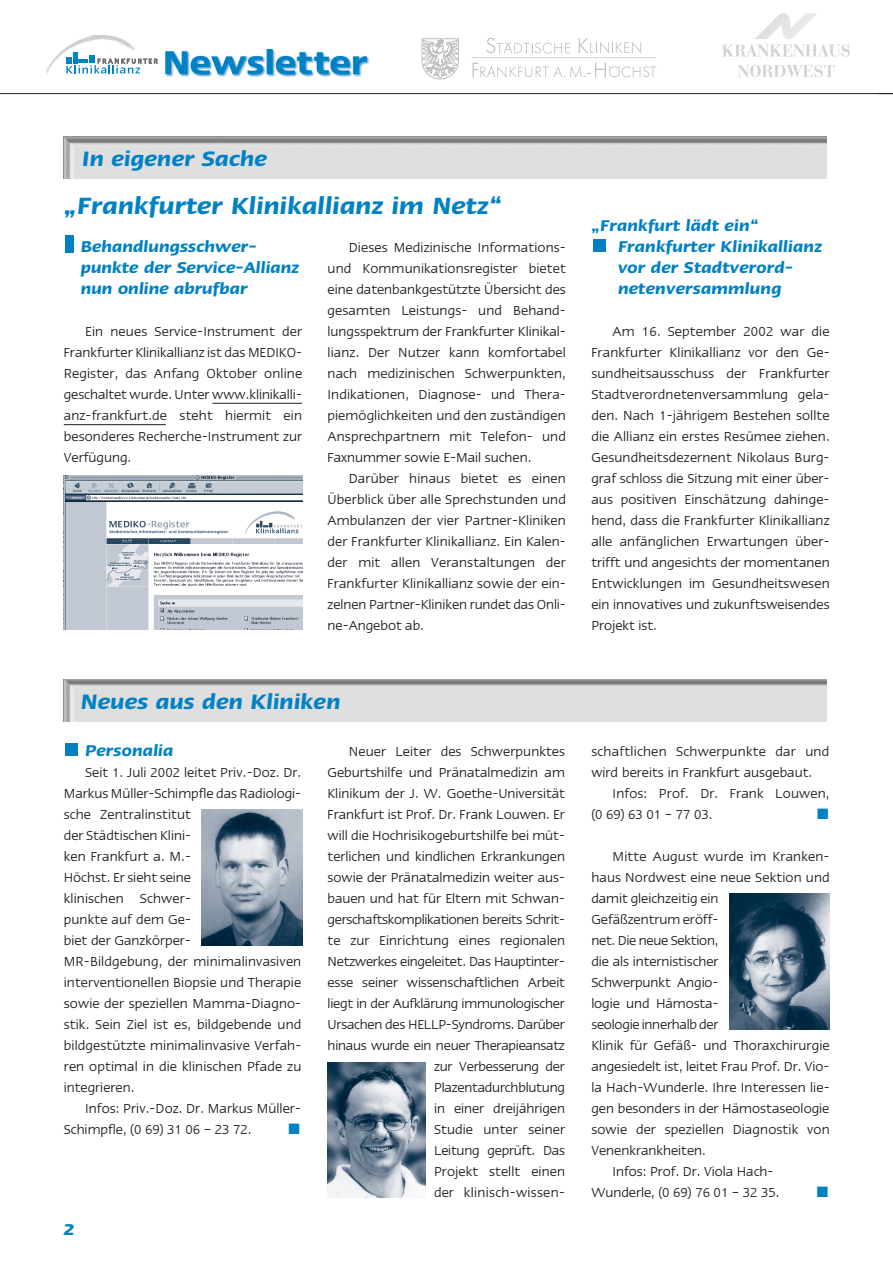
<style>
.page{position:relative;width:893px;height:1262px;background:#fff}
.page>*{position:absolute;margin:0;border:0;box-sizing:border-box;transform-origin:0 0}
.t1{font:italic 600 27px "Linotype Ergo";color:#0081c4}
.t2{font:italic 600 24px "Linotype Ergo";color:#0081c4}
.t3{font:italic 600 18px/21px "Linotype Ergo";color:#0081c4}
.t4{font:italic 700 18px "Linotype Ergo";color:#0081c4}
.t5{font:15px/21px "Linotype Ergo";color:#231f20}
.t6{font:15px "Zapf Dingbats";color:#0081c4}
</style>
<div class="page">
<div style="left:65px;top:743px;width:13px;height:13px;background:#0081c4"></div>
<div style="left:65px;top:235px;width:9px;height:17px;background:#0081c4"></div>
<hr style="left:0;top:93px;width:892px;height:1px;background:#231f20">
<div style="left:593px;top:239px;width:12px;height:13px;background:#0081c4"></div>
<img style="left:201px;top:810px;width:101px;height:135px">
<img style="left:327px;top:1062px;width:98px;height:135px">
<img style="left:64px;top:679px;width:762px;height:42px">
<svg style="left:134px;top:58px;width:23px;height:16px"></svg>
<img style="left:46px;top:35px;width:88px;height:39px">
<img style="left:165px;top:49px;width:205px;height:28px">
<svg style="left:755px;top:13px;width:62px;height:26px"></svg>
<img style="left:722px;top:44px;width:128px;height:34px">
<svg style="left:578px;top:38px;width:63px;height:15px"></svg>
<svg style="left:421px;top:38px;width:38px;height:41px"></svg>
<svg style="left:486px;top:38px;width:84px;height:16px"></svg>
<svg style="left:472px;top:63px;width:184px;height:14px"></svg>
<hr style="left:471px;top:57px;width:185px;height:1px;background:#d1d3d4">
<img style="left:64px;top:475px;width:238px;height:154px">
<img style="left:729px;top:894px;width:100px;height:135px">
<hr style="left:212px;top:403px;width:90px;height:1px;background:#231f20">
<hr style="left:64px;top:424px;width:102px;height:1px;background:#231f20">
<h2 class="t2" style="left:82px;top:150px;width:186px">In eigener Sache</h2>
<h1 class="t1" style="left:64px;top:196px;width:440px">„Frankfurter Klinikallianz im Netz“</h1>
<p class="t3" style="left:81px;top:238px;width:220px">Behandlungsschwer&shy;punkte der Service-Allianz nun online abrufbar</p>
<p class="t5" style="left:64px;top:322px;width:240px;text-align:justify;text-indent:21px">Ein neues Service-Instrument der Frankfurter Klinikallianz ist das MEDIKO-Register, das Anfang Oktober online geschaltet wurde. Unter www.klinikalli&shy;anz-frankfurt.de steht hiermit ein besonderes Recherche-Instrument zur Verfügung.</p>
<p class="t5" style="left:327px;top:238px;width:240px;text-align:justify;text-indent:21px">Dieses Medizinische Informations&shy;und Kommunikationsregister bietet eine datenbankgestützte Übersicht des gesamten Leistungs- und Behand&shy;lungsspektrum der Frankfurter Klinikal&shy;lianz. Der Nutzer kann komfortabel nach medizinischen Schwerpunkten, Indikationen, Diagnose- und Thera&shy;piemöglichkeiten und den zuständigen Ansprechpartnern mit Telefon- und Faxnummer sowie E-Mail suchen.</p>
<p class="t5" style="left:327px;top:469px;width:240px;text-align:justify;text-indent:21px">Darüber hinaus bietet es einen Überblick über alle Sprechstunden und Ambulanzen der vier Partner-Kliniken der Frankfurter Klinikallianz. Ein Kalen&shy;der mit allen Veranstaltungen der Frankfurter Klinikallianz sowie der ein&shy;zelnen Partner-Kliniken rundet das Onli&shy;ne-Angebot ab.</p>
<h2 class="t2" style="left:81px;top:693px;width:261px">Neues aus den Kliniken</h2>
<p class="t3" style="left:85px;top:742px;width:90px">Personalia</p>
<p class="t5" style="left:64px;top:763px;width:239px;text-indent:21px">Seit 1. Juli 2002 leitet Priv.-Doz. Dr.<br>Markus Müller-Schimpfle das Radiologi&shy;sche Zentralinstitut<br>der Städtischen Klini-<br>ken Frankfurt a. M.-<br>Höchst. Er sieht seine<br>klinischen Schwer-<br>punkte auf dem Ge-<br>biet der Ganzkörper-<br>MR-Bildgebung, der minimalinvasiven interventionellen Biopsie und Therapie sowie der speziellen Mamma-Diagno&shy;stik. Sein Ziel ist es, bildgebende und bildgestützte minimalinvasive Verfah&shy;ren optimal in die klinischen Pfade zu integrieren.</p>
<p class="t5" style="left:64px;top:1099px;width:239px;text-indent:21px">Infos: Priv.-Doz. Dr. Markus Müller-<br>Schimpfle, (0 69) 31 06 – 23 72.</p>
<p class="t6" style="left:288px;top:1122px;width:13px">■</p>
<p class="t4" style="left:64px;top:1223px;width:12px">2</p>
<p class="t5" style="left:327px;top:742px;width:239px;text-align:right">Neuer Leiter des Schwerpunktes Geburtshilfe und Pränatalmedizin am Klinikum der J. W. Goethe-Universität Frankfurt ist Prof. Dr. Frank Louwen. Er will die Hochrisikogeburtshilfe bei müt&shy;terlichen und kindlichen Erkrankungen sowie der Pränatalmedizin weiter aus&shy;bauen und hat für Eltern mit Schwan&shy;gerschaftskomplikationen bereits Schrit&shy;te zur Einrichtung eines regionalen Netzwerkes eingeleitet. Das Hauptinter&shy;esse seiner wissenschaftlichen Arbeit liegt in der Aufklärung immunologischer Ursachen des HELLP-Syndroms. Darüber hinaus wurde ein neuer Therapieansatz zur Verbesserung der Plazentadurchblutung<br>in einer dreijährigen<br>Studie unter seiner<br>Leitung geprüft. Das<br>Projekt stellt einen<br>der klinisch-wissen-</p>
<p class="t3" style="left:618px;top:217px;width:206px;text-indent:-27px">„Frankfurt lädt ein“<br>Frankfurter Klinikallianz vor der Stadtverord&shy;netenversammlung</p>
<p class="t5" style="left:591px;top:322px;width:240px;text-align:justify;text-indent:21px">Am 16. September 2002 war die Frankfurter Klinikallianz vor den Ge&shy;sundheitsausschuss der Frankfurter Stadtverordnetenversammlung gela&shy;den. Nach 1-jährigem Bestehen sollte die Allianz ein erstes Resümee ziehen.<br>Gesundheitsdezernent Nikolaus Burg&shy;graf schloss die Sitzung mit einer über&shy;aus positiven Einschätzung dahinge&shy;hend, dass die Frankfurter Klinikallianz alle anfänglichen Erwartungen über&shy;trifft und angesichts der momentanen Entwicklungen im Gesundheitswesen ein innovatives und zukunftsweisendes Projekt ist.</p>
<p class="t5" style="left:591px;top:742px;width:239px">schaftlichen Schwerpunkte dar und wird bereits in Frankfurt ausgebaut.</p>
<p class="t5" style="left:591px;top:784px;width:240px;text-indent:21px">Infos: Prof. Dr. Frank Louwen, (0 69) 63 01 – 77 03.</p>
<p class="t6" style="left:817px;top:807px;width:13px">■</p>
<p class="t5" style="left:612px;top:847px;width:218px">Mitte August wurde im Kranken-</p>
<p class="t5" style="left:591px;top:868px;width:240px">haus Nordwest eine neue Sektion und</p>
<p class="t5" style="left:591px;top:889px;width:129px">damit gleichzeitig ein</p>
<p class="t5" style="left:591px;top:910px;width:129px">Gefäßzentrum eröff-</p>
<p class="t5" style="left:591px;top:931px;width:129px">net. Die neue Sektion,</p>
<p class="t5" style="left:591px;top:952px;width:129px">die als internistischer</p>
<p class="t5" style="left:591px;top:973px;width:129px">Schwerpunkt Angio-</p>
<p class="t5" style="left:591px;top:994px;width:129px">logie und Hämosta-</p>
<p class="t5" style="left:591px;top:1015px;width:129px">seologie innerhalb der</p>
<p class="t5" style="left:591px;top:1036px;width:240px">Klinik für Gefäß- und Thoraxchirurgie</p>
<p class="t5" style="left:591px;top:1057px;width:240px">angesiedelt ist, leitet Frau Prof. Dr. Vio-</p>
<p class="t5" style="left:591px;top:1078px;width:240px">la Hach-Wunderle. Ihre Interessen lie-</p>
<p class="t5" style="left:591px;top:1099px;width:239px">gen besonders in der Hämostaseologie</p>
<p class="t5" style="left:591px;top:1120px;width:240px">sowie der speziellen Diagnostik von</p>
<p class="t5" style="left:591px;top:1141px;width:116px">Venenkrankheiten.</p>
<p class="t5" style="left:612px;top:1162px;width:162px">Infos: Prof. Dr. Viola Hach-</p>
<p class="t5" style="left:591px;top:1183px;width:190px">Wunderle, (0 69) 76 01 – 32 35.</p>
<p class="t6" style="left:816px;top:1185px;width:13px">■</p>
</div>
